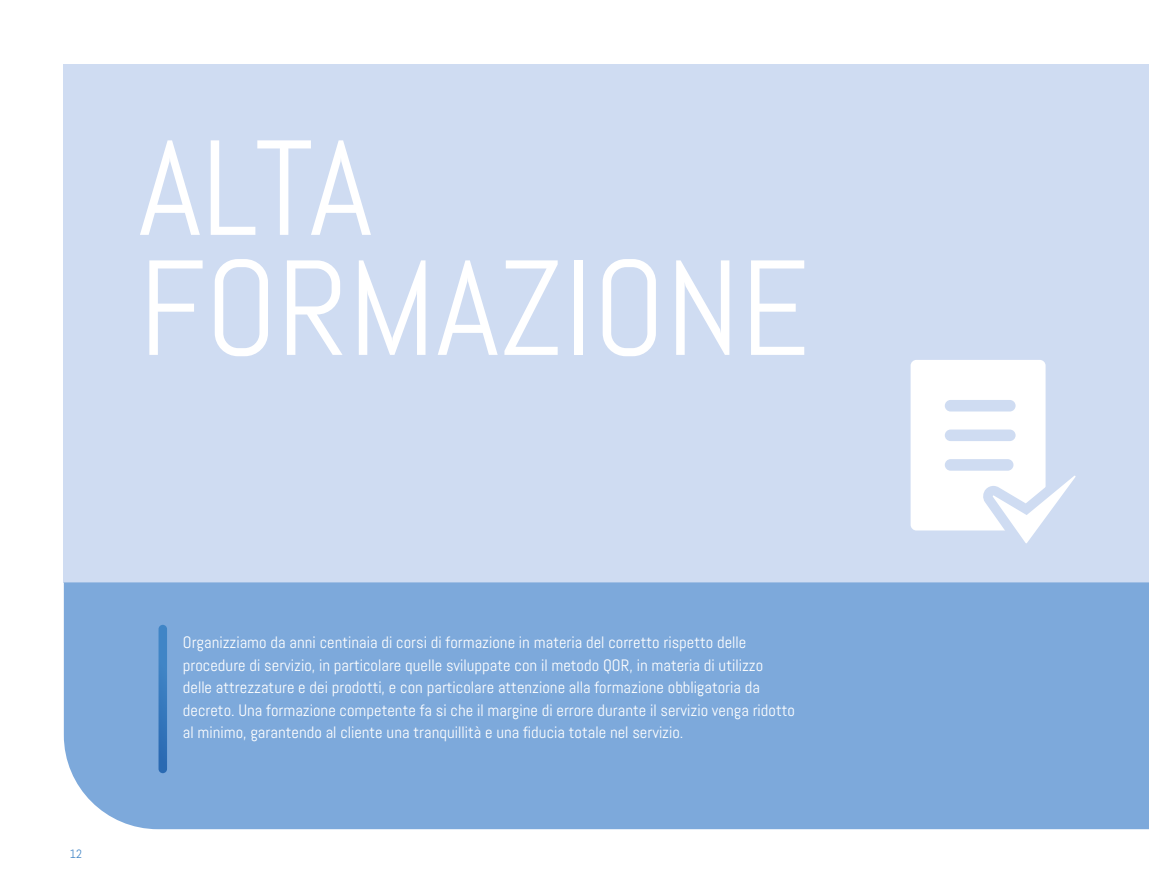
<style>
.page{position:relative;width:1149px;height:893px;background:#fff}
.page>*{position:absolute;margin:0;border:0;box-sizing:border-box;transform-origin:0 0}
.t1{font:135px/120px "Abel Pro";color:#fff}
.t2{font:16.5px/22.5px "Abel Pro";color:#fff}
.t3{font:12px "Abel Pro";color:#4185c6}
</style>
<div class="page">
<div style="left:64px;top:64px;width:1084px;height:518px;background:#cfdcf2"></div>
<div style="left:64px;top:582px;width:1084px;height:247px;background:#7da9db"></div>
<img style="left:1148px;top:64px;width:1px;height:765px">
<svg style="left:910px;top:360px;width:166px;height:184px"></svg>
<svg style="left:158px;top:625px;width:9px;height:148px"></svg>
<h1 class="t1" style="left:138px;top:129px;width:672px">ALTA<br>FORMAZIONE</h1>
<p class="t3" style="left:70px;top:847px;width:14px">12</p>
<p class="t2" style="left:183px;top:631px;width:613px">Organizziamo da anni centinaia di corsi di formazione in materia del corretto rispetto delle procedure di servizio, in particolare quelle sviluppate con il metodo QOR, in materia di utilizzo delle attrezzature e dei prodotti, e con particolare attenzione alla formazione obbligatoria da decreto. Una formazione competente fa si che il margine di errore durante il servizio venga ridotto al minimo, garantendo al cliente una tranquillità e una fiducia totale nel servizio.</p>
</div>
